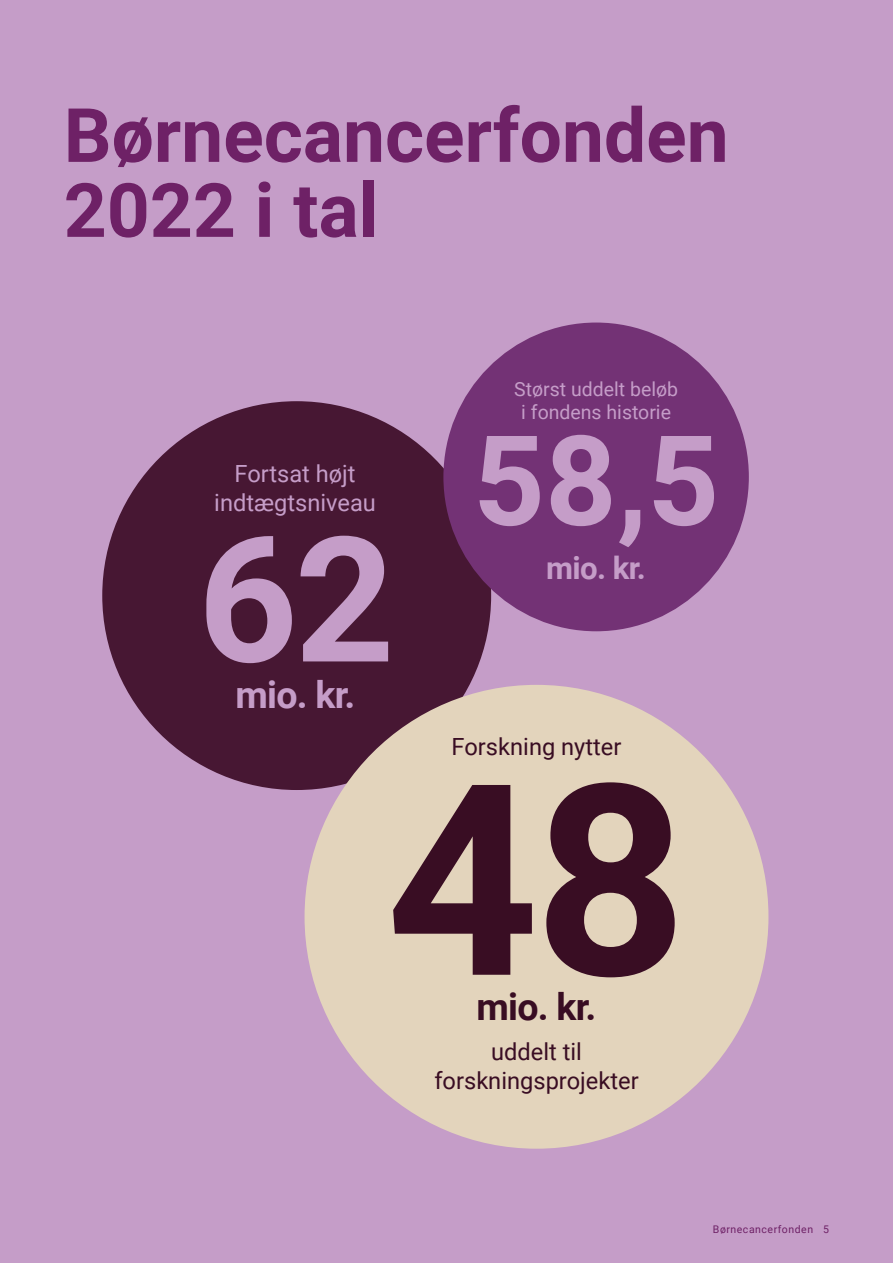
<style>
.page{position:relative;width:893px;height:1263px;background:#c59dc8}
.page>*{position:absolute;margin:0;border:0;box-sizing:border-box;transform-origin:0 0}
.t1{font:700 267px "Roboto";color:#390d23}
.t2{font:700 174.45px "Roboto";color:#c59dc8}
.t3{font:700 125.1px "Roboto";color:#c59dc8}
.t4{font:700 75px/75px "Roboto";color:#6e2166}
.t5{font:700 37.5px "Roboto";color:#c59dc8}
.t6{font:700 37.5px "Roboto";color:#390d23}
.t7{font:700 31.2px "Roboto";color:#c59dc8}
.t8{font:23.7px/28.8px "Roboto";color:#390d23;text-align:center}
.t9{font:23.7px/28.8px "Roboto";color:#c59dc8;text-align:center}
.t10{font:19.5px/23.7px "Roboto";color:#c59dc8;text-align:center}
.t11{font:10.5px "Roboto";letter-spacing:.05em;color:#6e2166}
</style>
<div class="page">
<div style="left:102px;top:401px;width:389px;height:389px;background:#471733;border-radius:50%"></div>
<div style="left:304px;top:685px;width:464px;height:464px;background:#e3d4bc;border-radius:50%"></div>
<div style="left:443px;top:323px;width:306px;height:308px;background:#733275;border-radius:50%"></div>
<h3 class="t4" style="left:64px;top:99px;width:666px">Børnecancerfonden<br>2022 i tal</h3>
<p class="t9" style="left:214px;top:459px;width:163px">Fortsat højt indtægtsniveau</p>
<h2 class="t2" style="left:198px;top:500px;width:198px">62</h2>
<h3 class="t5" style="left:235px;top:673px;width:121px">mio. kr.</h3>
<p class="t10" style="left:514px;top:377px;width:165px">Størst uddelt beløb i fondens historie</p>
<h3 class="t3" style="left:473px;top:409px;width:248px">58,5</h3>
<h3 class="t7" style="left:546px;top:550px;width:101px">mio. kr.</h3>
<p class="t8" style="left:452px;top:733px;width:171px">Forskning nytter</p>
<h1 class="t1" style="left:386px;top:727px;width:303px">48</h1>
<h3 class="t6" style="left:476px;top:986px;width:121px">mio. kr.</h3>
<p class="t8" style="left:434px;top:1037px;width:206px">uddelt til forskningsprojekter</p>
<p class="t11" style="left:713px;top:1223px;width:117px">Børnecancerfonden 5</p>
</div>
